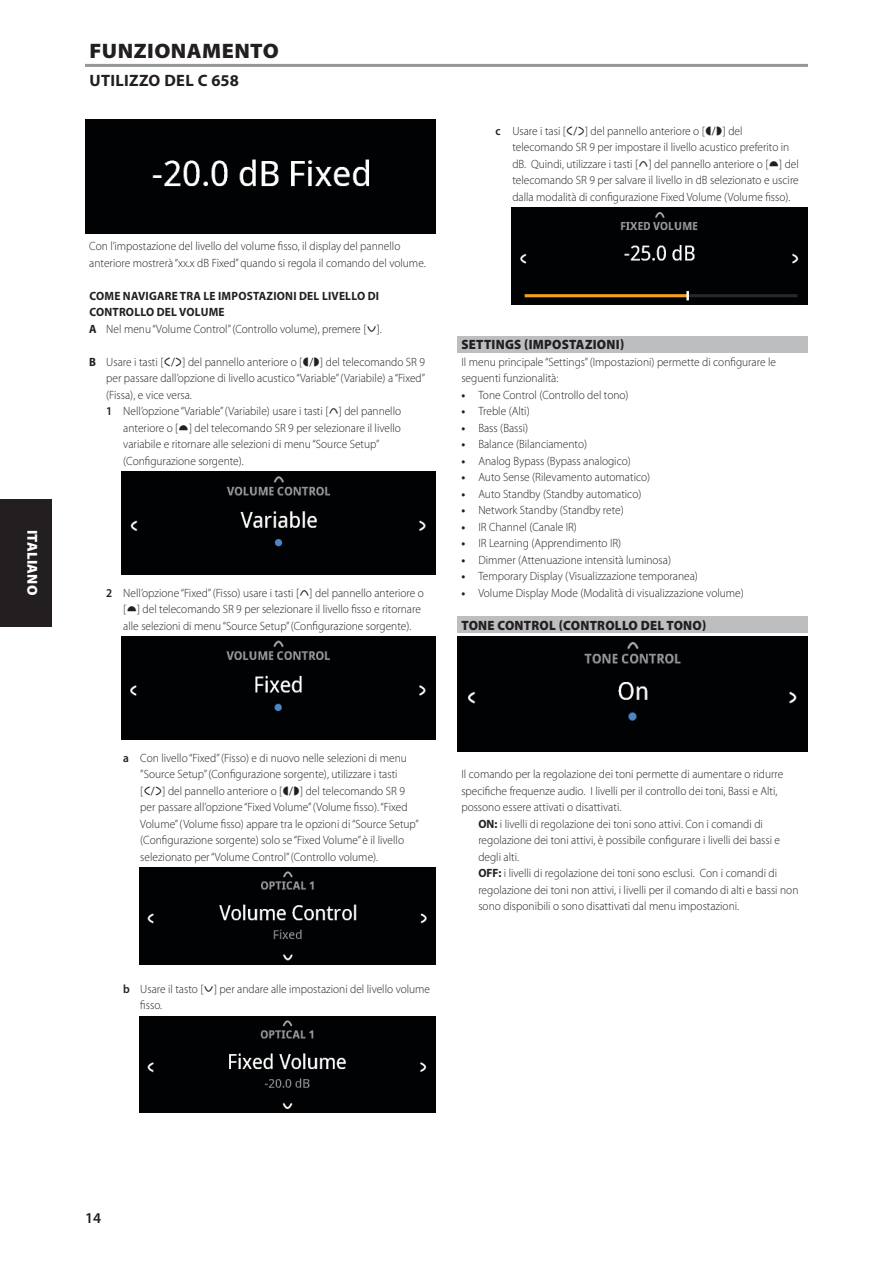
<style>
.page{position:relative;width:893px;height:1263px;background:#fff}
.page>*{position:absolute;margin:0;border:0;box-sizing:border-box;transform-origin:0 0}
.Body_copy_-_header{font:900 21px "Myriad Pro";letter-spacing:.02em;color:#231f20;scale:1.05 1}
.Body_copy_-_header-2{font:700 16.5px "Myriad Pro";letter-spacing:.02em;color:#231f20}
.Misc_-_page_number{font:600 15px "Myriad Pro";color:#231f20}
.t1{font:900 14.4px "Myriad Pro";letter-spacing:.02em;color:#fff}
.Body_copy_-_sub-sect{font:900 13.5px "Myriad Pro";letter-spacing:.02em;color:#231f20;scale:.95 1}
.Body_copy_-_indent_2{font:300 12px/16.5px "Myriad Pro";color:#231f20;scale:.95 1}
.Body_copy_-_indent_1{font:300 12px/16.5px "Myriad Pro";color:#231f20;scale:.95 1}
.Body_copy_-_normal{font:300 12px/16.5px "Myriad Pro";color:#231f20;scale:.95 1}
.Body_copy_-_sub-sect-2{font:700 12px/16.5px "Myriad Pro";letter-spacing:.02em;color:#231f20;scale:.95 1}
.s1{font-weight:700}
.s2{font-weight:600}
</style>
<div class="page">
<div style="left:0;top:499px;width:51px;height:127px;background:#231f20"></div>
<div style="left:457px;top:336px;width:351px;height:16px;background:#bcbec0"></div>
<div style="left:457px;top:616px;width:351px;height:17px;background:#bcbec0"></div>
<hr style="left:85px;top:64px;width:723px;height:3px;background:#949698">
<div style="left:85px;top:119px;width:351px;height:115px;background:#010203"></div>
<div style="left:457px;top:636px;width:351px;height:115px;background:#010203"></div>
<div style="left:122px;top:471px;width:314px;height:103px;background:#010203"></div>
<div style="left:122px;top:636px;width:314px;height:103px;background:#010203"></div>
<div style="left:140px;top:867px;width:296px;height:97px;background:#010203"></div>
<div style="left:140px;top:1016px;width:296px;height:97px;background:#010203"></div>
<img style="left:512px;top:207px;width:296px;height:97px">
<p class="t1" style="left:42px;top:530px;width:67px;rotate:90deg">ITALIANO</p>
<p class="Body_copy_-_header" style="left:90px;top:37px;width:182px">FUNZIONAMENTO</p>
<p class="Body_copy_-_header-2" style="left:89px;top:70px;width:151px">UTILIZZO DEL C 658</p>
<p class="Body_copy_-_normal" style="left:89px;top:238px;width:356px">Con l’impostazione del livello del volume fisso, il display del pannello anteriore mostrerà “xx.x dB Fixed” quando si regola il comando del volume.</p>
<p class="Body_copy_-_sub-sect-2" style="left:89px;top:287px;width:306px">COME NAVIGARE TRA LE IMPOSTAZIONI DEL LIVELLO DI<br>CONTROLLO DEL VOLUME</p>
<p class="Body_copy_-_indent_1" style="left:89px;top:320px;width:310px"><span class="s1">A</span> Nel menu “Volume Control” (Controllo volume), premere [ ].</p>
<p class="Body_copy_-_indent_1" style="left:89px;top:353px;width:226px"><span class="s1">B</span> Usare i tasti [ ▲] del pannello anteriore o [</p>
<p class="Body_copy_-_indent_1" style="left:106px;top:353px;width:337px;text-align:justify;text-indent:214px">] del telecomando SR 9 per passare dall’opzione di livello acustico “Variable” (Variabile) a “Fixed” (Fissa), e vice versa.</p>
<p class="Body_copy_-_indent_2" style="left:123px;top:403px;width:294px;text-indent:-17px"><span class="s2">1</span> Nell’opzione “Variable” (Variabile) usare i tasti [ ] del pannello anteriore o [ ] del telecomando SR 9 per selezionare il livello variabile e ritornare alle selezioni di menu “Source Setup” (Configurazione sorgente).</p>
<p class="Body_copy_-_indent_2" style="left:123px;top:584px;width:318px;text-indent:-17px"><span class="s2">2</span> Nell’opzione “Fixed” (Fisso) usare i tasti [ ] del pannello anteriore o [ ] del telecomando SR 9 per selezionare il livello fisso e ritornare alle selezioni di menu “Source Setup” (Configurazione sorgente).</p>
<p class="Body_copy_-_indent_2" style="left:495px;top:122px;width:222px"><span class="s2">c</span> Usare i tasi [ ▲] del pannello anteriore o [</p>
<p class="Body_copy_-_indent_2" style="left:512px;top:122px;width:303px;text-indent:210px">] del telecomando SR 9 per impostare il livello acustico preferito in dB. Quindi, utilizzare i tasti [ ] del pannello anteriore o [ ] del telecomando SR 9 per salvare il livello in dB selezionato e uscire dalla modalità di configurazione Fixed Volume (Volume fisso).</p>
<p class="Body_copy_-_sub-sect" style="left:461px;top:335px;width:173px">SETTINGS (IMPOSTAZIONI)</p>
<p class="Body_copy_-_normal" style="left:461px;top:353px;width:333px">Il menu principale “Settings” (Impostazioni) permette di configurare le seguenti funzionalità:</p>
<p class="Body_copy_-_indent_1" style="left:461px;top:386px;width:178px"><span class="s1">•</span> Tone Control (Controllo del tono)</p>
<p class="Body_copy_-_indent_1" style="left:461px;top:403px;width:73px"><span class="s1">•</span> Treble (Alti)</p>
<p class="Body_copy_-_indent_1" style="left:461px;top:419px;width:72px"><span class="s1">•</span> Bass (Bassi)</p>
<p class="Body_copy_-_indent_1" style="left:461px;top:436px;width:134px"><span class="s1">•</span> Balance (Bilanciamento)</p>
<p class="Body_copy_-_indent_1" style="left:461px;top:452px;width:180px"><span class="s1">•</span> Analog Bypass (Bypass analogico)</p>
<p class="Body_copy_-_indent_1" style="left:461px;top:469px;width:200px"><span class="s1">•</span> Auto Sense (Rilevamento automatico)</p>
<p class="Body_copy_-_indent_1" style="left:461px;top:485px;width:191px"><span class="s1">•</span> Auto Standby (Standby automatico)</p>
<p class="Body_copy_-_indent_1" style="left:461px;top:502px;width:172px"><span class="s1">•</span> Network Standby (Standby rete)</p>
<p class="Body_copy_-_indent_1" style="left:461px;top:518px;width:123px"><span class="s1">•</span> IR Channel (Canale IR)</p>
<p class="Body_copy_-_indent_1" style="left:461px;top:535px;width:170px"><span class="s1">•</span> IR Learning (Apprendimento IR)</p>
<p class="Body_copy_-_indent_1" style="left:461px;top:551px;width:222px"><span class="s1">•</span> Dimmer (Attenuazione intensità luminosa)</p>
<p class="Body_copy_-_indent_1" style="left:461px;top:568px;width:251px"><span class="s1">•</span> Temporary Display (Visualizzazione temporanea)</p>
<p class="Body_copy_-_indent_1" style="left:461px;top:584px;width:299px"><span class="s1">•</span> Volume Display Mode (Modalità di visualizzazione volume)</p>
<p class="Body_copy_-_sub-sect" style="left:461px;top:616px;width:259px">TONE CONTROL (CONTROLLO DEL TONO)</p>
<p class="Body_copy_-_indent_2" style="left:140px;top:749px;width:282px;text-indent:-17px"><span class="s2">a</span> Con livello “Fixed” (Fisso) e di nuovo nelle selezioni di menu ”Source Setup” (Configurazione sorgente), utilizzare i tasti<br>[ ▲] del pannello anteriore o [</p>
<p class="Body_copy_-_indent_2" style="left:140px;top:782px;width:295px;text-indent:160px">] del telecomando SR 9 per passare all’opzione “Fixed Volume” (Volume fisso). “Fixed Volume” (Volume fisso) appare tra le opzioni di “Source Setup” (Configurazione sorgente) solo se “Fixed Volume” è il livello selezionato per “Volume Control” (Controllo volume).</p>
<p class="Body_copy_-_indent_2" style="left:140px;top:980px;width:307px;text-indent:-17px"><span class="s2">b</span> Usare il tasto [ ] per andare alle impostazioni del livello volume fisso.</p>
<p class="Body_copy_-_normal" style="left:461px;top:766px;width:340px">Il comando per la regolazione dei toni permette di aumentare o ridurre specifiche frequenze audio. I livelli per il controllo dei toni, Bassi e Alti, possono essere attivati o disattivati.</p>
<p class="Body_copy_-_indent_1" style="left:478px;top:815px;width:319px"><span class="s1">ON:</span> i livelli di regolazione dei toni sono attivi. Con i comandi di regolazione dei toni attivi, è possibile configurare i livelli dei bassi e degli alti.</p>
<p class="Body_copy_-_indent_1" style="left:478px;top:865px;width:338px"><span class="s1">OFF:</span> i livelli di regolazione dei toni sono esclusi. Con i comandi di regolazione dei toni non attivi, i livelli per il comando di alti e bassi non sono disponibili o sono disattivati dal menu impostazioni.</p>
<p class="Misc_-_page_number" style="left:85px;top:1208px;width:18px">14</p>
</div>
